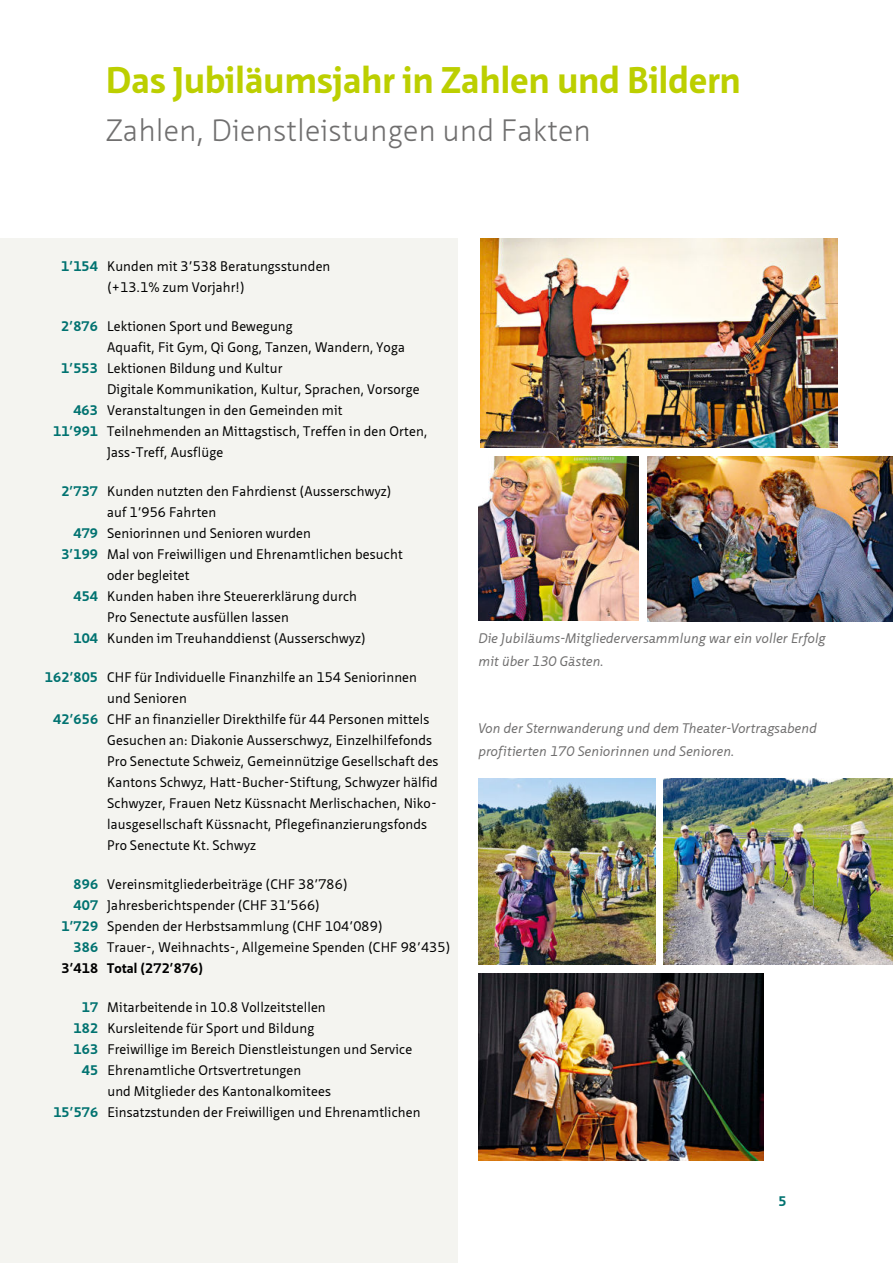
<style>
.page{position:relative;width:893px;height:1263px;background:#fff}
.page>*{position:absolute;margin:0;border:0;box-sizing:border-box;transform-origin:0 0}
.t1{font:700 36px "Neue Sans Pro";letter-spacing:.005em;color:#bccf00}
.t2{font:300 30px "Neue Sans Pro";letter-spacing:.005em;color:#706f6f}
.t3{font:13.5px/21px "Neue Sans Pro";letter-spacing:.01em;color:#000}
.t4{font:italic 13.5px/22.5px "Neue Sans Pro";letter-spacing:.01em;color:#706f6f}
.t5{font:700 13.5px "Neue Sans Pro";letter-spacing:.01em;color:#000}
.t6{font:700 13.5px "Neue Sans Pro";color:#007270}
.s1{font-weight:700;color:#007270}
</style>
<div class="page">
<div style="left:0;top:238px;width:457px;height:1025px;background:#f4f4f0"></div>
<img style="left:480px;top:238px;width:358px;height:209px">
<img style="left:478px;top:457px;width:160px;height:164px">
<img style="left:647px;top:457px;width:246px;height:165px">
<img style="left:479px;top:778px;width:176px;height:186px">
<img style="left:664px;top:778px;width:229px;height:186px">
<img style="left:478px;top:974px;width:285px;height:187px">
<h1 class="t1" style="left:106px;top:66px;width:636px">Das Jubiläumsjahr in Zahlen und Bildern</h1>
<h2 class="t2" style="left:106px;top:118px;width:486px">Zahlen, Dienstleistungen und Fakten</h2>
<p class="t3" style="left:107px;top:257px;width:225px;text-indent:-46px"><span class="s1">1’154</span> Kunden mit 3’538 Beratungsstunden (+13.1% zum Vorjahr!)</p>
<p class="t3" style="left:61px;top:317px;width:233px"><span class="s1">2’876</span> Lektionen Sport und Bewegung</p>
<p class="t3" style="left:107px;top:338px;width:299px">Aquafit, Fit Gym, Qi Gong, Tanzen, Wandern, Yoga</p>
<p class="t3" style="left:61px;top:359px;width:223px"><span class="s1">1’553</span> Lektionen Bildung und Kultur</p>
<p class="t3" style="left:107px;top:380px;width:314px">Digitale Kommunikation, Kultur, Sprachen, Vorsorge</p>
<p class="t3" style="left:73px;top:401px;width:271px"><span class="s1">463</span> Veranstaltungen in den Gemeinden mit</p>
<p class="t3" style="left:53px;top:422px;width:376px"><span class="s1">11’991</span> Teilnehmenden an Mittagstisch, Treffen in den Orten,</p>
<p class="t3" style="left:107px;top:443px;width:118px">Jass-Treff, Ausflüge</p>
<p class="t3" style="left:61px;top:482px;width:332px"><span class="s1">2’737</span> Kunden nutzten den Fahrdienst (Ausserschwyz)</p>
<p class="t3" style="left:107px;top:503px;width:111px">auf 1’956 Fahrten</p>
<p class="t3" style="left:73px;top:524px;width:239px"><span class="s1">479</span> Seniorinnen und Senioren wurden</p>
<p class="t3" style="left:61px;top:545px;width:343px"><span class="s1">3’199</span> Mal von Freiwilligen und Ehrenamtlichen besucht</p>
<p class="t3" style="left:107px;top:566px;width:84px">oder begleitet</p>
<p class="t3" style="left:73px;top:587px;width:285px"><span class="s1">454</span> Kunden haben ihre Steuererklärung durch</p>
<p class="t3" style="left:107px;top:608px;width:183px">Pro Senectute ausfüllen lassen</p>
<p class="t3" style="left:74px;top:629px;width:294px"><span class="s1">104</span> Kunden im Treuhanddienst (Ausserschwyz)</p>
<p class="t3" style="left:45px;top:668px;width:374px"><span class="s1">162’805</span> CHF für Individuelle Finanzhilfe an 154 Seniorinnen</p>
<p class="t3" style="left:107px;top:689px;width:81px">und Senioren</p>
<p class="t3" style="left:53px;top:710px;width:378px"><span class="s1">42’656</span> CHF an finanzieller Direkthilfe für 44 Personen mittels</p>
<p class="t3" style="left:107px;top:731px;width:326px">Gesuchen an: Diakonie Ausserschwyz, Einzelhilfefonds</p>
<p class="t3" style="left:107px;top:752px;width:333px">Pro Senectute Schweiz, Gemeinnützige Gesellschaft des</p>
<p class="t3" style="left:107px;top:773px;width:332px">Kantons Schwyz, Hatt-Bucher-Stiftung, Schwyzer hälfid</p>
<p class="t3" style="left:107px;top:794px;width:331px">Schwyzer, Frauen Netz Küssnacht Merlischachen, Niko-</p>
<p class="t3" style="left:107px;top:815px;width:321px">lausgesellschaft Küssnacht, Pflegefinanzierungsfonds</p>
<p class="t3" style="left:107px;top:836px;width:150px">Pro Senectute Kt. Schwyz</p>
<p class="t3" style="left:74px;top:875px;width:276px"><span class="s1">896</span> Vereinsmitgliederbeiträge (CHF 38’786)</p>
<p class="t3" style="left:74px;top:896px;width:248px"><span class="s1">407</span> Jahresberichtspender (CHF 31’566)</p>
<p class="t3" style="left:61px;top:917px;width:323px"><span class="s1">1’729</span> Spenden der Herbstsammlung (CHF 104’089)</p>
<p class="t3" style="left:74px;top:938px;width:378px"><span class="s1">386</span> Trauer-, Weihnachts-, Allgemeine Spenden (CHF 98’435)</p>
<p class="t5" style="left:62px;top:963px;width:143px">3’418 Total (272’876)</p>
<p class="t3" style="left:82px;top:998px;width:245px"><span class="s1">17</span> Mitarbeitende in 10.8 Vollzeitstellen</p>
<p class="t3" style="left:74px;top:1019px;width:242px"><span class="s1">182</span> Kursleitende für Sport und Bildung</p>
<p class="t3" style="left:74px;top:1040px;width:340px"><span class="s1">163</span> Freiwillige im Bereich Dienstleistungen und Service</p>
<p class="t3" style="left:82px;top:1061px;width:221px"><span class="s1">45</span> Ehrenamtliche Ortsvertretungen</p>
<p class="t3" style="left:107px;top:1082px;width:225px">und Mitglieder des Kantonalkomitees</p>
<p class="t3" style="left:53px;top:1103px;width:369px"><span class="s1">15’576</span> Einsatzstunden der Freiwilligen und Ehrenamtlichen</p>
<p class="t4" style="left:478px;top:628px;width:349px">Die Jubiläums-Mitgliederversammlung war ein voller Erfolg mit über 130 Gästen.</p>
<p class="t4" style="left:478px;top:718px;width:340px">Von der Sternwanderung und dem Theater-Vortragsabend profitierten 170 Seniorinnen und Senioren.</p>
<p class="t6" style="left:779px;top:1195px;width:10px">5</p>
</div>
